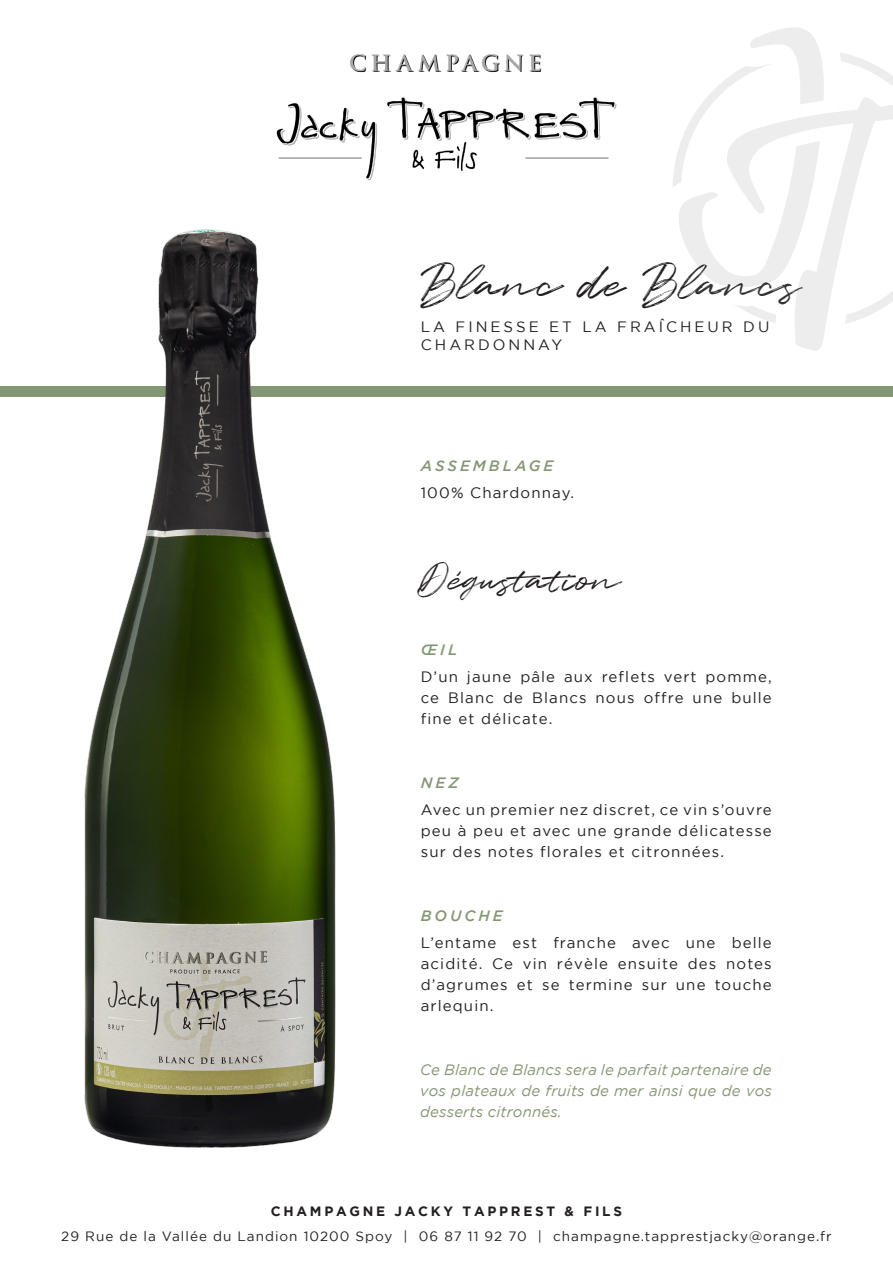
<style>
.page{position:relative;width:893px;height:1263px;background:#fff}
.page>*{position:absolute;margin:0;border:0;box-sizing:border-box;transform-origin:0 0}
.t1{font:48px "Quentin";color:#231f20}
.t2{font:39px "Quentin";color:#231f20}
.t3{font:15px/21px "Gotham";letter-spacing:.075em;color:#231f20;text-align:justify}
.t4{font:italic 15px/21px "Gotham";letter-spacing:.01em;color:#849774;text-align:justify}
.t5{font:15px/18px "Gotham";letter-spacing:.2em;color:#231f20}
.t6{font:italic 500 15px "Gotham";letter-spacing:.2em;color:#849774}
.t7{font:13.5px "Gotham";letter-spacing:.075em;color:#231f20}
.t8{font:700 13.5px "Gotham";letter-spacing:.2em;color:#231f20}
</style>
<div class="page">
<div style="left:0;top:386px;width:893px;height:10px;background:#849774"></div>
<img style="left:85px;top:229px;width:251px;height:918px">
<svg style="left:678px;top:28px;width:215px;height:323px"></svg>
<img style="left:266px;top:54px;width:351px;height:180px">
<p class="t1" style="left:421px;top:251px;width:380px">Blanc de Blancs</p>
<p class="t5" style="left:421px;top:318px;width:350px">LA FINESSE ET LA FRAÎCHEUR DU<br>CHARDONNAY</p>
<p class="t6" style="left:421px;top:457px;width:134px">ASSEMBLAGE</p>
<p class="t3" style="left:421px;top:482px;width:155px">100% Chardonnay.</p>
<p class="t2" style="left:421px;top:554px;width:201px">Dégustation</p>
<p class="t6" style="left:421px;top:641px;width:38px">ŒIL</p>
<p class="t3" style="left:421px;top:666px;width:352px">D’un jaune pâle aux reflets vert pomme, ce Blanc de Blancs nous offre une bulle fine et délicate.</p>
<p class="t6" style="left:421px;top:774px;width:39px">NEZ</p>
<p class="t3" style="left:421px;top:799px;width:353px">Avec un premier nez discret, ce vin s’ouvre peu à peu et avec une grande délicatesse sur des notes florales et citronnées.</p>
<p class="t6" style="left:421px;top:907px;width:83px">BOUCHE</p>
<p class="t3" style="left:421px;top:932px;width:352px">L’entame est franche avec une belle acidité. Ce vin révèle ensuite des notes d’agrumes et se termine sur une touche arlequin.</p>
<p class="t4" style="left:420px;top:1059px;width:353px">Ce Blanc de Blancs sera le parfait partenaire de vos plateaux de fruits de mer ainsi que de vos desserts citronnés.</p>
<p class="t8" style="left:271px;top:1204px;width:352px">CHAMPAGNE JACKY TAPPREST &amp; FILS</p>
<p class="t7" style="left:61px;top:1229px;width:772px">29 Rue de la Vallée du Landion 10200 Spoy | 06 87 11 92 70 | champagne.tapprestjacky@orange.fr</p>
</div>
